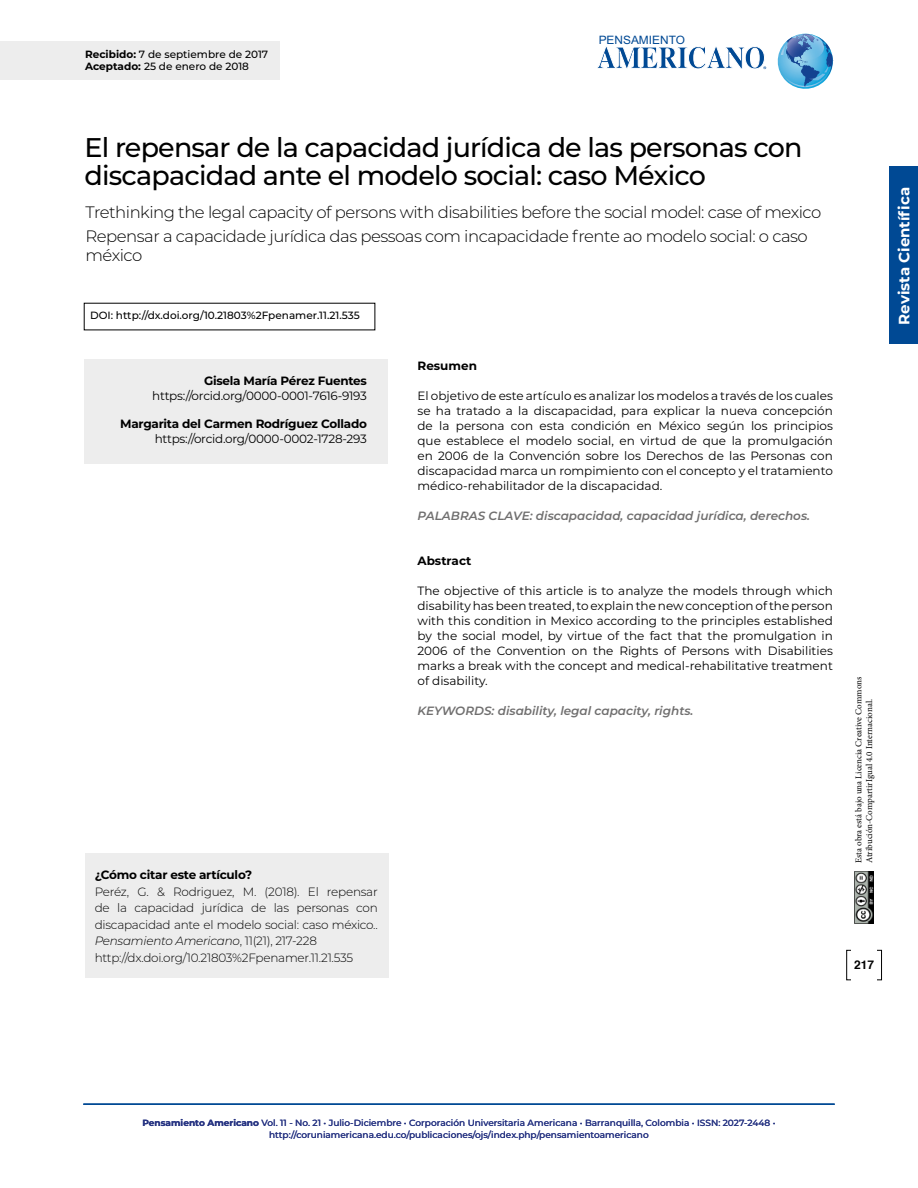
<style>
.page{position:relative;width:918px;height:1188px;background:#fff}
.page>*{position:absolute;margin:0;border:0;box-sizing:border-box;transform-origin:0 0}
.t1{font:500 27px/28.5px "Montserrat";letter-spacing:-.03em;color:#000}
.t2{font:300 16.5px/23.5px "Montserrat";letter-spacing:-.03em;color:#000}
.t3{font:700 15px "Montserrat";color:#fff}
.t4{font:12px/15px "Montserrat";color:#000;text-align:justify}
.t5{font:300 12px/16.5px "Montserrat";letter-spacing:-.02em;color:#000}
.t6{font:italic 600 12px "Montserrat";color:#706f6f}
.t7{font:700 12px "Montserrat";letter-spacing:-.02em;color:#000}
.t8{font:12px "Montserrat";letter-spacing:-.02em;color:#000}
.t9{font:700 12px "Montserrat";color:#000}
.t10{font:700 12px "Helvetica";color:#000}
.t11{font:11.55px "Arial";color:#004994}
.t12{font:500 10.5px/12.6px "Montserrat";color:#000}
.t13{font:500 9px/12px "Montserrat";color:#283583;text-align:center}
.t14{font:9px/10.8px "Minion Pro";color:#000}
.s1{font-weight:700}
.s2{font-style:italic}
</style>
<div class="page">
<div style="left:846px;top:950px;width:36px;height:30px;border:1px solid #000"></div>
<div style="left:851px;top:949px;width:26px;height:32px;background:#fff"></div>
<div style="left:890px;top:167px;width:28px;height:177px;background:#004994"></div>
<hr style="left:83px;top:1103px;width:752px;height:2px;background:#004994">
<div style="left:0;top:41px;width:280px;height:39px;background:#ededed"></div>
<div style="left:85px;top:359px;width:303px;height:105px;background:#ededed"></div>
<div style="left:86px;top:853px;width:303px;height:124px;background:#ededed"></div>
<svg style="left:777px;top:34px;width:57px;height:55px"></svg>
<svg style="left:597px;top:46px;width:169px;height:23px"></svg>
<img style="left:855px;top:871px;width:18px;height:53px">
<p class="t12" style="left:85px;top:47px;width:185px"><span class="s1">Recibido:</span> 7 de septiembre de 2017<br><span class="s1">Aceptado:</span> 25 de enero de 2018</p>
<p class="t11" style="left:599px;top:33px;width:88px">PENSAMIENTO</p>
<h1 class="t1" style="left:85px;top:132px;width:719px">El repensar de la capacidad jurídica de las personas con discapacidad ante el modelo social: caso México</h1>
<h2 class="t2" style="left:85px;top:200px;width:737px">Trethinking the legal capacity of persons with disabilities before the social model: case of mexico<br>Repensar a capacidade jurídica das pessoas com incapacidade frente ao modelo social: o caso</h2>
<h2 class="t2" style="left:85px;top:243px;width:58px">méxico</h2>
<p class="t12" style="left:90px;top:309px;width:271px">DOI: http://dx.doi.org/10.21803%2Fpenamer.11.21.535</p>
<p class="t7" style="left:204px;top:372px;width:164px">Gisela María Pérez Fuentes</p>
<p class="t8" style="left:152px;top:387px;width:216px">https://orcid.org/0000-0001-7616-9193</p>
<p class="t7" style="left:120px;top:415px;width:248px">Margarita del Carmen Rodríguez Collado</p>
<p class="t8" style="left:155px;top:430px;width:214px">https://orcid.org/0000-0002-1728-293</p>
<p class="t9" style="left:418px;top:357px;width:61px">Resumen</p>
<p class="t4" style="left:418px;top:388px;width:417px">El objetivo de este artículo es analizar los modelos a través de los cuales se ha tratado a la discapacidad, para explicar la nueva concepción de la persona con esta condición en México según los principios que establece el modelo social, en virtud de que la promulgación en 2006 de la Convención sobre los Derechos de las Personas con discapacidad marca un rompimiento con el concepto y el tratamiento médico-rehabilitador de la discapacidad.</p>
<p class="t6" style="left:418px;top:507px;width:394px">PALABRAS CLAVE: discapacidad, capacidad jurídica, derechos.</p>
<p class="t9" style="left:418px;top:552px;width:56px">Abstract</p>
<p class="t4" style="left:418px;top:583px;width:417px">The objective of this article is to analyze the models through which disability has been treated, to explain the new conception of the person with this condition in Mexico according to the principles established by the social model, by virtue of the fact that the promulgation in 2006 of the Convention on the Rights of Persons with Disabilities marks a break with the concept and medical-rehabilitative treatment of disability.</p>
<p class="t6" style="left:418px;top:702px;width:278px">KEYWORDS: disability, legal capacity, rights.</p>
<p class="t7" style="left:95px;top:866px;width:159px">¿Cómo citar este artículo?</p>
<p class="t5" style="left:95px;top:883px;width:285px">Peréz, G. &amp; Rodriguez, M. (2018). El repensar de la capacidad jurídica de las personas con discapacidad ante el modelo social: caso méxico..<br><span class="s2">Pensamiento Americano</span>, 11(21), 217-228 http://dx.doi.org/10.21803%2Fpenamer.11.21.535</p>
<p class="t14" style="left:853px;top:863px;width:188px;rotate:-90deg">Esta obra está bajo una Licencia Creative Commons<br>Atribución-CompartirIgual 4.0 Internacional.</p>
<p class="t10" style="left:854px;top:955px;width:22px">217</p>
<p class="t3" style="left:893px;top:325px;width:139px;rotate:-90deg">Revista Científica</p>
<p class="t13" style="left:142px;top:1116px;width:635px"><span class="s1">Pensamiento Americano</span> Vol. 11 - No. 21 • Julio-Diciembre • Corporación Universitaria Americana • Barranquilla, Colombia • ISSN: 2027-2448 • http://coruniamericana.edu.co/publicaciones/ojs/index.php/pensamientoamericano</p>
</div>
